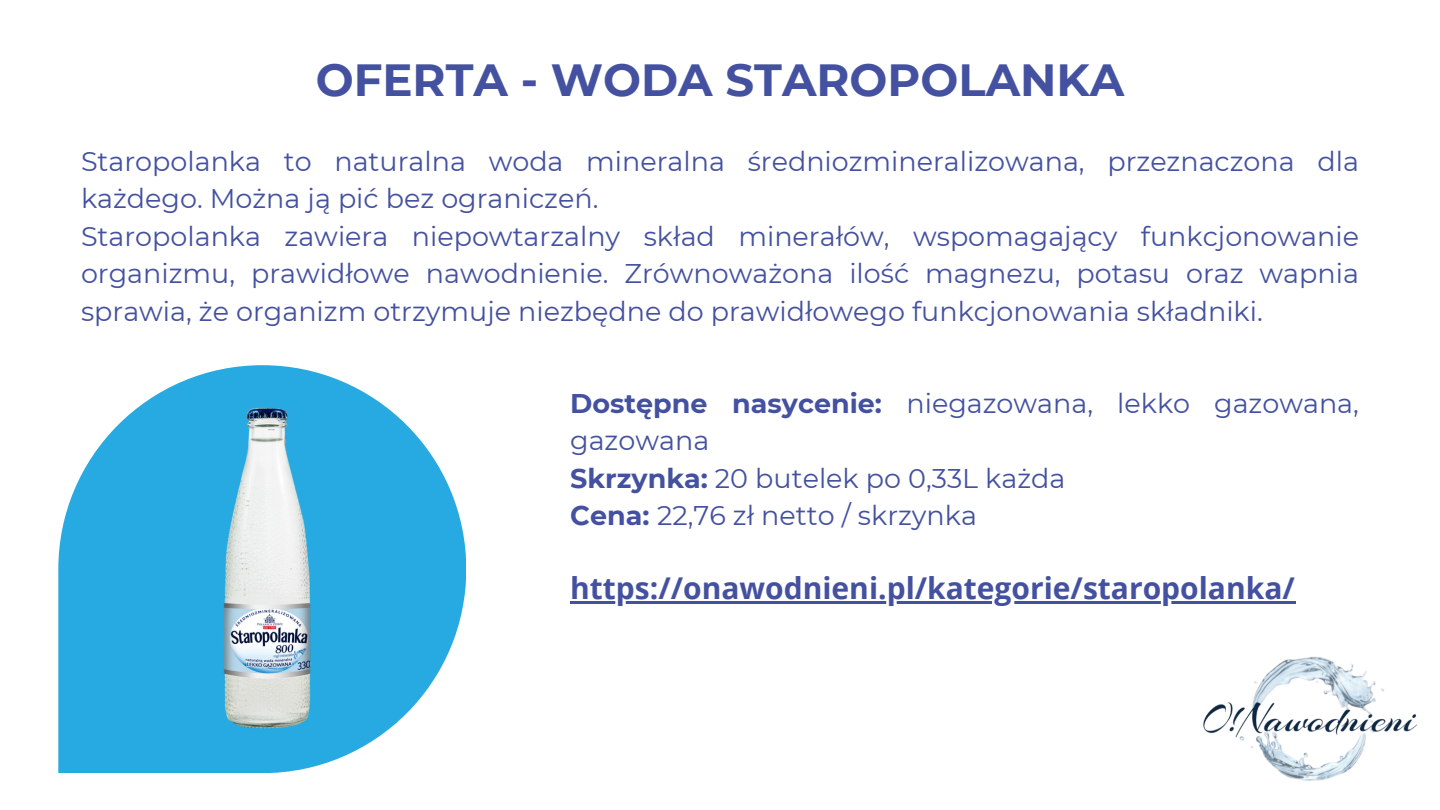
<style>
.page{position:relative;width:1440px;height:810px;background:#fff}
.page>*{position:absolute;margin:0;border:0;box-sizing:border-box;transform-origin:0 0}
.t1{font:700 45px "Montserrat";color:#4451a0}
.t2{font:700 30px "Open Sans";color:#4451a0}
.t3{font:27px/37.5px "Montserrat";color:#4451a0}
.s1{font-weight:700}
</style>
<div class="page">
<svg style="left:58px;top:365px;width:408px;height:408px"></svg>
<img style="left:82px;top:390px;width:361px;height:361px">
<img style="left:1203px;top:601px;width:214px;height:180px">
<hr style="left:570px;top:601px;width:725px;height:3px;background:#4451a0">
<p class="t1" style="left:316px;top:52px;width:810px">OFERTA - WODA STAROPOLANKA</p>
<p class="t3" style="left:81px;top:142px;width:1279px">Staropolanka to naturalna woda mineralna średniozmineralizowana, przeznaczona dla każdego. Można ją pić bez ograniczeń.</p>
<p class="t3" style="left:81px;top:217px;width:1279px;text-align:justify">Staropolanka zawiera niepowtarzalny skład minerałów, wspomagający funkcjonowanie organizmu, prawidłowe nawodnienie. Zrównoważona ilość magnezu, potasu oraz wapnia sprawia, że organizm otrzymuje niezbędne do prawidłowego funkcjonowania składniki.</p>
<p class="t3" style="left:570px;top:384px;width:790px"><span class="s1">Dostępne nasycenie:</span> niegazowana, lekko gazowana, gazowana</p>
<p class="t3" style="left:570px;top:459px;width:497px"><span class="s1">Skrzynka:</span> 20 butelek po 0,33L każda</p>
<p class="t3" style="left:570px;top:497px;width:408px"><span class="s1">Cena:</span> 22,76 zł netto / skrzynka</p>
<p class="t2" style="left:570px;top:567px;width:726px">https://onawodnieni.pl/kategorie/staropolanka/</p>
</div>
